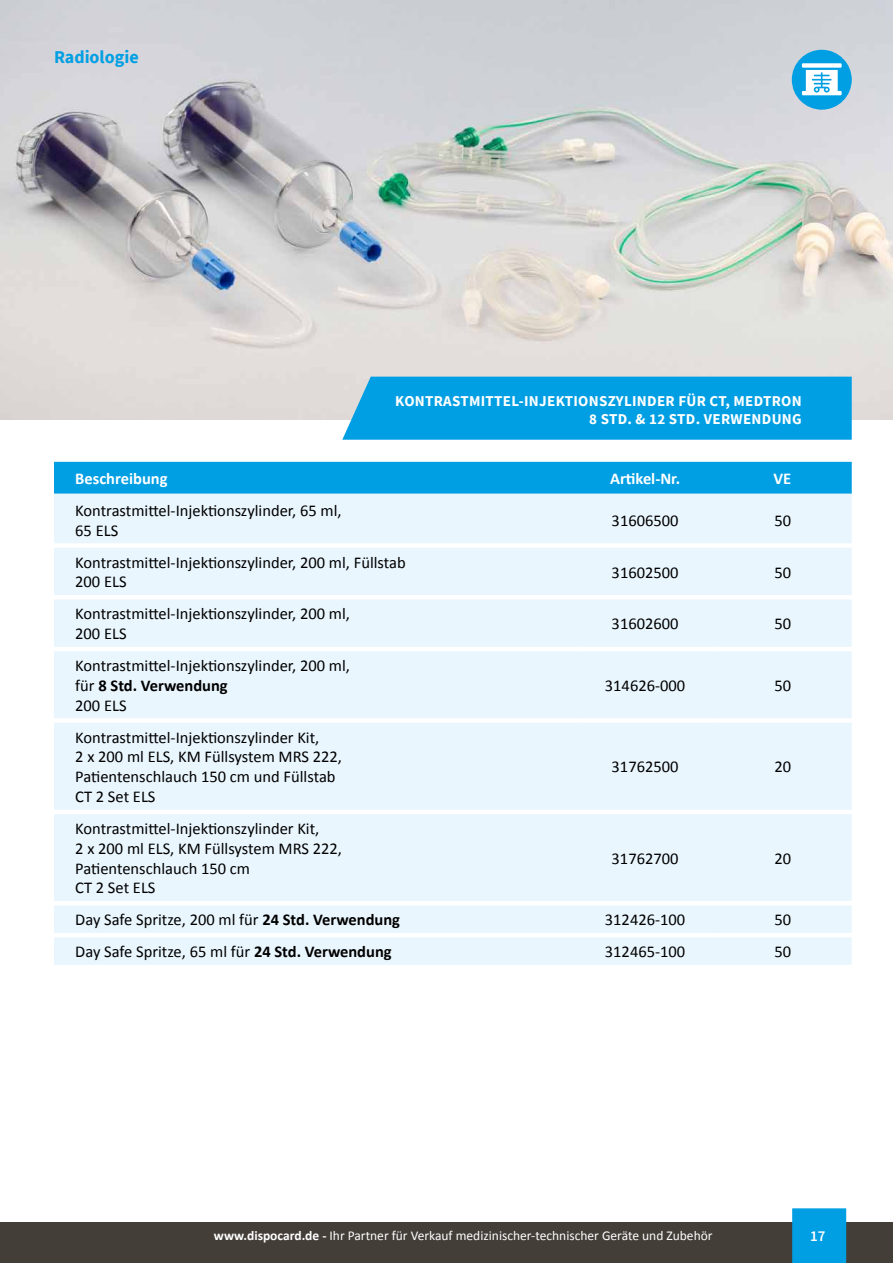
<style>
.page{position:relative;width:893px;height:1263px;background:#fff}
.page>*{position:absolute;margin:0;border:0;box-sizing:border-box;transform-origin:0 0}
.t1{font:700 18px "Source Sans Pro";color:#009fe3}
.t2{font:16.5px/19.8px "Calibri";color:#000}
.t3{font:700 16.5px "Calibri";color:#fff}
.t4{font:700 15px/18px "Source Sans Pro";letter-spacing:.02em;color:#fff;text-align:right}
.t5{font:600 15px "Source Sans Pro";color:#fff}
.t6{font:13.5px "Calibri";color:#fff}
.s1{font-weight:700}
</style>
<div class="page">
<div style="left:0;top:1221px;width:893px;height:42px;background:#443e39"></div>
<div style="left:792px;top:1208px;width:54px;height:55px;background:#009fe3"></div>
<img style="left:1px;top:0;width:892px;height:420px">
<img style="left:0;top:0;width:1px;height:420px">
<div style="left:792px;top:50px;width:60px;height:60px;background:#009fe3;border-radius:50%"></div>
<svg style="left:802px;top:70px;width:40px;height:25px"></svg>
<div style="left:802px;top:63px;width:40px;height:5px;background:#fff"></div>
<div style="left:54px;top:462px;width:798px;height:32px;background:#009fe3"></div>
<div style="left:54px;top:494px;width:798px;height:471px;background:#eaf6fe"></div>
<div style="left:54px;top:543px;width:523px;height:5px;background:#fff"></div>
<div style="left:577px;top:543px;width:136px;height:5px;background:#fff"></div>
<div style="left:713px;top:543px;width:139px;height:5px;background:#fff"></div>
<hr style="left:54px;top:595px;width:523px;height:4px;background:#fff">
<hr style="left:54px;top:901px;width:523px;height:4px;background:#fff">
<hr style="left:54px;top:933px;width:523px;height:4px;background:#fff">
<hr style="left:577px;top:595px;width:136px;height:4px;background:#fff">
<hr style="left:577px;top:901px;width:136px;height:4px;background:#fff">
<hr style="left:577px;top:933px;width:136px;height:4px;background:#fff">
<hr style="left:713px;top:595px;width:139px;height:4px;background:#fff">
<hr style="left:713px;top:901px;width:139px;height:4px;background:#fff">
<hr style="left:713px;top:933px;width:139px;height:4px;background:#fff">
<hr style="left:54px;top:647px;width:523px;height:4px;background:#fff">
<hr style="left:577px;top:647px;width:136px;height:4px;background:#fff">
<hr style="left:713px;top:647px;width:139px;height:4px;background:#fff">
<div style="left:54px;top:718px;width:523px;height:5px;background:#fff"></div>
<div style="left:577px;top:718px;width:136px;height:5px;background:#fff"></div>
<div style="left:713px;top:718px;width:139px;height:5px;background:#fff"></div>
<hr style="left:54px;top:810px;width:523px;height:4px;background:#fff">
<hr style="left:577px;top:810px;width:136px;height:4px;background:#fff">
<hr style="left:713px;top:810px;width:139px;height:4px;background:#fff">
<div style="left:342px;top:377px;width:510px;height:63px;background:#009fe3"></div>
<p class="t1" style="left:54px;top:45px;width:86px">Radiologie</p>
<p class="t4" style="left:395px;top:392px;width:408px">KONTRASTMITTEL-INJEKTIONSZYLINDER FÜR CT, MEDTRON<br>8 STD. &amp; 12 STD. VERWENDUNG</p>
<p class="t3" style="left:75px;top:467px;width:94px">Beschreibung</p>
<p class="t3" style="left:610px;top:467px;width:72px">Artikel-Nr.</p>
<p class="t3" style="left:773px;top:467px;width:19px">VE</p>
<p class="t2" style="left:75px;top:500px;width:268px">Kontrastmittel-Injektionszylinder, 65 ml,<br>65 ELS</p>
<p class="t2" style="left:612px;top:510px;width:68px">31606500</p>
<p class="t2" style="left:774px;top:510px;width:18px">50</p>
<p class="t2" style="left:75px;top:551px;width:332px">Kontrastmittel-Injektionszylinder, 200 ml, Füllstab<br>200 ELS</p>
<p class="t2" style="left:612px;top:561px;width:68px">31602500</p>
<p class="t2" style="left:774px;top:561px;width:18px">50</p>
<p class="t2" style="left:75px;top:603px;width:276px">Kontrastmittel-Injektionszylinder, 200 ml,<br>200 ELS</p>
<p class="t2" style="left:612px;top:613px;width:68px">31602600</p>
<p class="t2" style="left:774px;top:613px;width:18px">50</p>
<p class="t2" style="left:75px;top:655px;width:276px">Kontrastmittel-Injektionszylinder, 200 ml, für <span class="s1">8 Std. Verwendung<br></span>200 ELS</p>
<p class="t2" style="left:605px;top:675px;width:82px">314626-000</p>
<p class="t2" style="left:774px;top:675px;width:18px">50</p>
<p class="t2" style="left:75px;top:726px;width:268px">Kontrastmittel-Injektionszylinder Kit,<br>2 x 200 ml ELS, KM Füllsystem MRS 222,<br>Patientenschlauch 150 cm und Füllstab<br>CT 2 Set ELS</p>
<p class="t2" style="left:75px;top:818px;width:268px">Kontrastmittel-Injektionszylinder Kit,<br>2 x 200 ml ELS, KM Füllsystem MRS 222,<br>Patientenschlauch 150 cm<br>CT 2 Set ELS</p>
<p class="t2" style="left:612px;top:756px;width:68px">31762500</p>
<p class="t2" style="left:774px;top:756px;width:18px">20</p>
<p class="t2" style="left:612px;top:847px;width:68px">31762700</p>
<p class="t2" style="left:774px;top:847px;width:18px">20</p>
<p class="t2" style="left:75px;top:909px;width:326px">Day Safe Spritze, 200 ml für <span class="s1">24 Std. Verwendung</span></p>
<p class="t2" style="left:605px;top:909px;width:82px">312426-100</p>
<p class="t2" style="left:774px;top:909px;width:18px">50</p>
<p class="t2" style="left:75px;top:941px;width:318px">Day Safe Spritze, 65 ml für <span class="s1">24 Std. Verwendung</span></p>
<p class="t2" style="left:605px;top:941px;width:82px">312465-100</p>
<p class="t2" style="left:774px;top:941px;width:18px">50</p>
<p class="t6" style="left:214px;top:1227px;width:500px"><span class="s1">www.dispocard.de -</span> Ihr Partner für Verkauf medizinischer-technischer Geräte und Zubehör</p>
<p class="t5" style="left:810px;top:1226px;width:17px">17</p>
</div>
